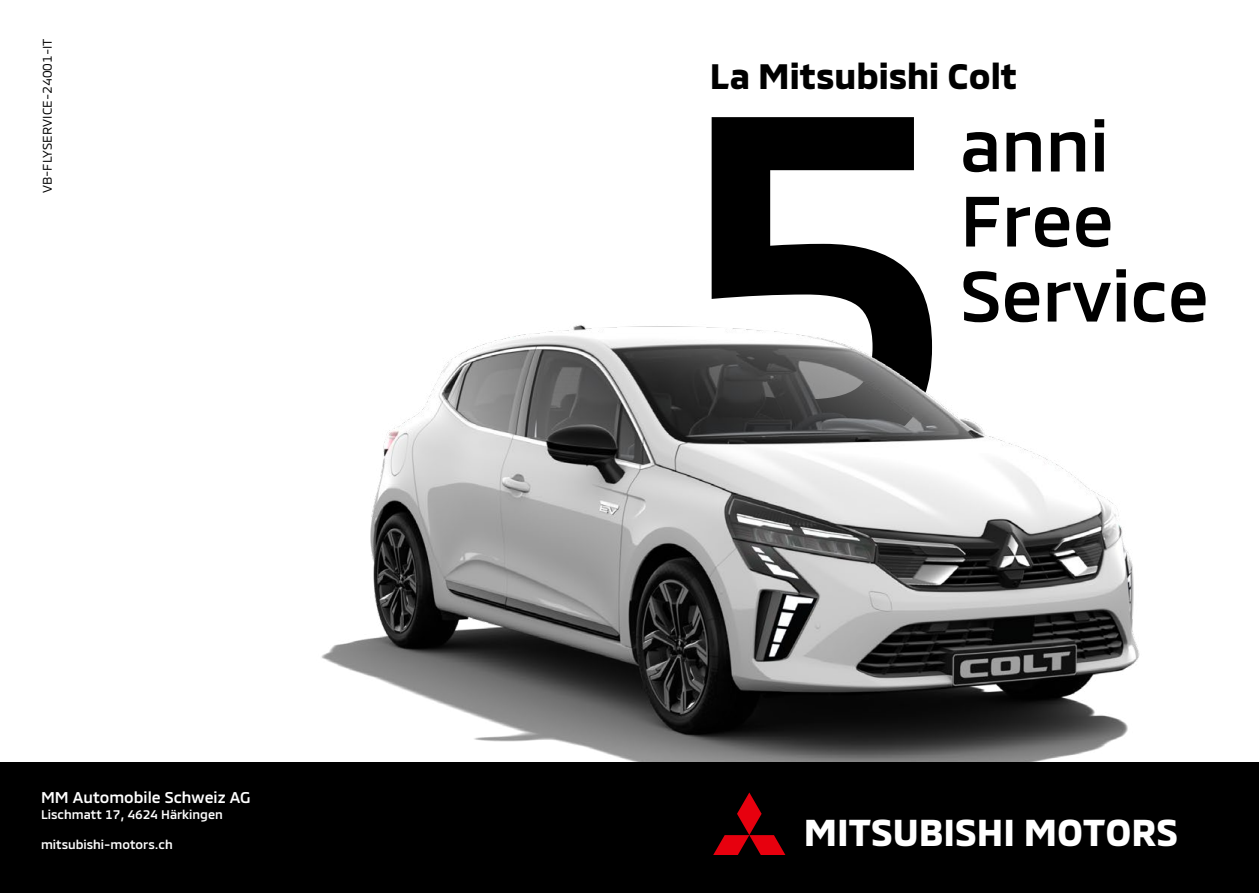
<style>
.page{position:relative;width:1259px;height:893px;background:#fff}
.page>*{position:absolute;margin:0;border:0;box-sizing:border-box;transform-origin:0 0}
.t1{font:500 487.35px "MMCOFFICE";color:#000}
.t2{font:500 73.05px/75px "MMCOFFICE";color:#000}
.t3{font:700 38.1px "MMCOFFICE";color:#fff}
.t4{font:700 36px "MMCOFFICE";color:#000}
.t5{font:500 15.9px "MMCOFFICE";color:#fff}
.t6{font:500 12.75px "MMCOFFICE";color:#fff}
.t7{font:12.75px "MMCOFFICE";letter-spacing:.005em;color:#000}
</style>
<div class="page">
<div style="left:0;top:762px;width:1259px;height:131px;background:#000"></div>
<svg style="left:714px;top:792px;width:71px;height:62px"></svg>
<img style="left:321px;top:325px;width:819px;height:437px">
<p class="t7" style="left:37px;top:193px;width:156px;rotate:-90deg">VB-FLYSERVICE-24001-IT</p>
<p class="t5" style="left:41px;top:785px;width:211px">MM Automobile Schweiz AG</p>
<p class="t6" style="left:41px;top:804px;width:183px">Lischmatt 17, 4624 Härkingen</p>
<p class="t6" style="left:41px;top:834px;width:133px">mitsubishi-motors.ch</p>
<h3 class="t4" style="left:710px;top:48px;width:309px">La Mitsubishi Colt</h3>
<h1 class="t1" style="left:669px;top:-113px;width:294px">5</h1>
<h2 class="t2" style="left:960px;top:100px;width:250px">anni<br>Free<br>Service</h2>
<h3 class="t3" style="left:804px;top:802px;width:376px">MITSUBISHI MOTORS</h3>
</div>
